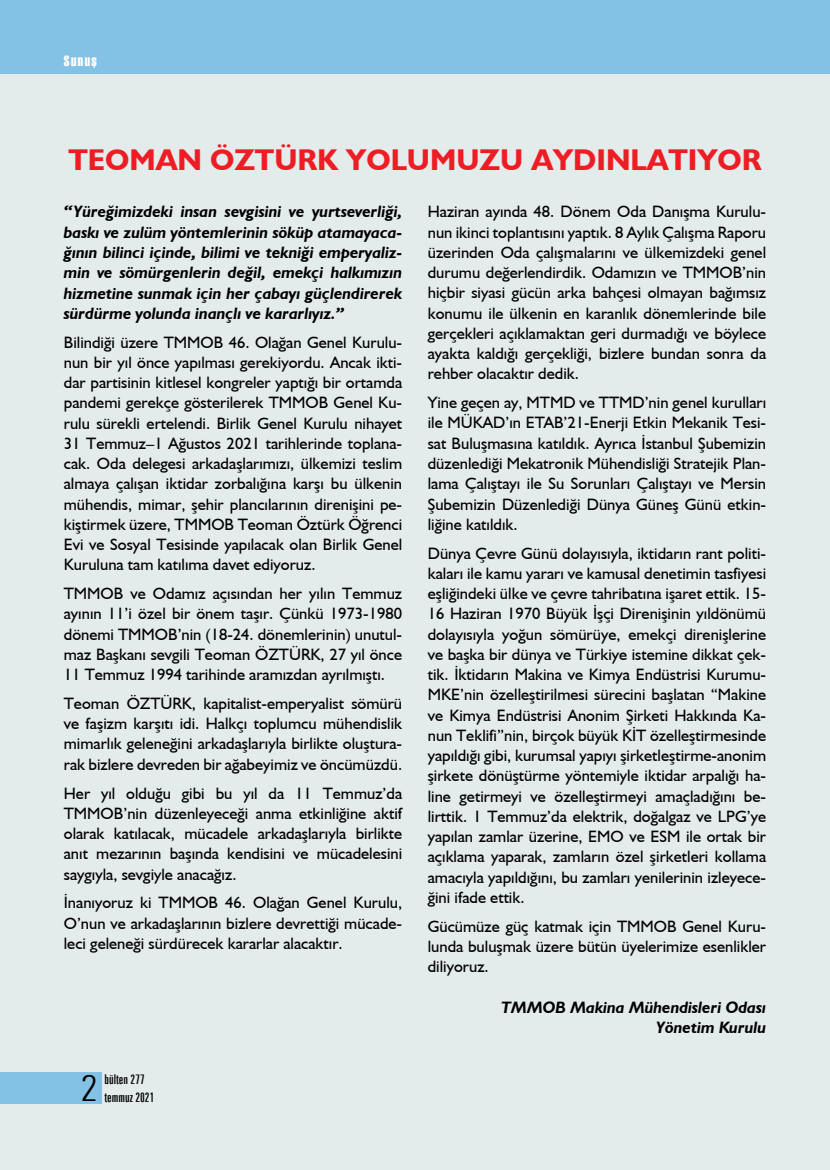
<style>
.page{position:relative;width:830px;height:1170px;background:#fff}
.page>*{position:absolute;margin:0;border:0;box-sizing:border-box;transform-origin:0 0}
.t1{font:300 condensed 36.15px "Zurich BT";color:#000}
.t2{font:700 30px "Humanist 521 BT";color:#ed1d24}
.t3{font:16.5px/20.2px "Humanist 521 BT";color:#000;text-align:justify}
.t4{font:italic 700 16.5px/20.2px "Humanist 521 BT";color:#000;text-align:justify}
.t5{font:15px "Haettenschweiler";letter-spacing:.1em;color:#fff}
.t6{font:extra-condensed 13.5px/18px "Zurich BT";color:#000}
</style>
<div class="page">
<div style="left:0;top:74px;width:829px;height:1095px;background:#e4ebeb"></div>
<div style="left:0;top:0;width:829px;height:74px;background:#83c2e4"></div>
<div style="left:0;top:1071px;width:101px;height:32px;background:#83c2e4"></div>
<p class="t5" style="left:64px;top:50px;width:35px">Sunuş</p>
<h2 class="t2" style="left:68px;top:141px;width:694px">TEOMAN ÖZTÜRK YOLUMUZU AYDINLATIYOR</h2>
<p class="t4" style="left:64px;top:201px;width:340px">“Yüreğimizdeki insan sevgisini ve yurtseverliği, baskı ve zulüm yöntemlerinin söküp atamayaca&shy;ğının bilinci içinde, bilimi ve tekniği emperyaliz&shy;min ve sömürgenlerin değil, emekçi halkımızın hizmetine sunmak için her çabayı güçlendirerek sürdürme yolunda inançlı ve kararlıyız.”</p>
<p class="t3" style="left:64px;top:331px;width:340px">Bilindiği üzere TMMOB 46. Olağan Genel Kurulu&shy;nun bir yıl önce yapılması gerekiyordu. Ancak ikti&shy;dar partisinin kitlesel kongreler yaptığı bir ortamda pandemi gerekçe gösterilerek TMMOB Genel Ku&shy;rulu sürekli ertelendi. Birlik Genel Kurulu nihayet 31 Temmuz–1 Ağustos 2021 tarihlerinde toplana&shy;cak. Oda delegesi arkadaşlarımızı, ülkemizi teslim almaya çalışan iktidar zorbalığına karşı bu ülkenin mühendis, mimar, şehir plancılarının direnişini pe&shy;kiştirmek üzere, TMMOB Teoman Öztürk Öğrenci Evi ve Sosyal Tesisinde yapılacak olan Birlik Genel Kuruluna tam katılıma davet ediyoruz.</p>
<p class="t3" style="left:64px;top:583px;width:340px">TMMOB ve Odamız açısından her yılın Temmuz ayının 11’i özel bir önem taşır. Çünkü 1973-1980 dönemi TMMOB’nin (18-24. dönemlerinin) unutul&shy;maz Başkanı sevgili Teoman ÖZTÜRK, 27 yıl önce 11 Temmuz 1994 tarihinde aramızdan ayrılmıştı.</p>
<p class="t3" style="left:64px;top:692px;width:340px">Teoman ÖZTÜRK, kapitalist-emperyalist sömürü ve faşizm karşıtı idi. Halkçı toplumcu mühendislik mimarlık geleneğini arkadaşlarıyla birlikte oluştura&shy;rak bizlere devreden bir ağabeyimiz ve öncümüzdü.</p>
<p class="t3" style="left:64px;top:782px;width:340px">Her yıl olduğu gibi bu yıl da 11 Temmuz’da TMMOB’nin düzenleyeceği anma etkinliğine aktif olarak katılacak, mücadele arkadaşlarıyla birlikte anıt mezarının başında kendisini ve mücadelesini saygıyla, sevgiyle anacağız.</p>
<p class="t3" style="left:64px;top:892px;width:340px">İnanıyoruz ki TMMOB 46. Olağan Genel Kurulu, O’nun ve arkadaşlarının bizlere devrettiği mücade&shy;leci geleneği sürdürecek kararlar alacaktır.</p>
<p class="t3" style="left:427px;top:201px;width:340px">Haziran ayında 48. Dönem Oda Danışma Kurulu&shy;nun ikinci toplantısını yaptık. 8 Aylık Çalışma Raporu üzerinden Oda çalışmalarını ve ülkemizdeki genel durumu değerlendirdik. Odamızın ve TMMOB’nin hiçbir siyasi gücün arka bahçesi olmayan bağımsız konumu ile ülkenin en karanlık dönemlerinde bile gerçekleri açıklamaktan geri durmadığı ve böylece ayakta kaldığı gerçekliği, bizlere bundan sonra da rehber olacaktır dedik.</p>
<p class="t3" style="left:427px;top:392px;width:340px">Yine geçen ay, MTMD ve TTMD’nin genel kurulları ile MÜKAD’ın ETAB’21-Enerji Etkin Mekanik Tesi&shy;sat Buluşmasına katıldık. Ayrıca İstanbul Şubemizin düzenlediği Mekatronik Mühendisliği Stratejik Plan&shy;lama Çalıştayı ile Su Sorunları Çalıştayı ve Mersin Şubemizin Düzenlediği Dünya Güneş Günü etkin&shy;liğine katıldık.</p>
<p class="t3" style="left:427px;top:542px;width:340px">Dünya Çevre Günü dolayısıyla, iktidarın rant politi&shy;kaları ile kamu yararı ve kamusal denetimin tasfiyesi eşliğindeki ülke ve çevre tahribatına işaret ettik. 15- 16 Haziran 1970 Büyük İşçi Direnişinin yıldönümü dolayısıyla yoğun sömürüye, emekçi direnişlerine ve başka bir dünya ve Türkiye istemine dikkat çek&shy;tik. İktidarın Makina ve Kimya Endüstrisi Kurumu-MKE’nin özelleştirilmesi sürecini başlatan “Makine ve Kimya Endüstrisi Anonim Şirketi Hakkında Ka&shy;nun Teklifi”nin, birçok büyük KİT özelleştirmesinde yapıldığı gibi, kurumsal yapıyı şirketleştirme-anonim şirkete dönüştürme yöntemiyle iktidar arpalığı ha&shy;line getirmeyi ve özelleştirmeyi amaçladığını be&shy;lirttik. 1 Temmuz’da elektrik, doğalgaz ve LPG’ye yapılan zamlar üzerine, EMO ve ESM ile ortak bir açıklama yaparak, zamların özel şirketleri kollama amacıyla yapıldığını, bu zamları yenilerinin izleyece&shy;ğini ifade ettik.</p>
<p class="t3" style="left:427px;top:915px;width:340px">Gücümüze güç katmak için TMMOB Genel Kuru&shy;lunda buluşmak üzere bütün üyelerimize esenlikler diliyoruz.</p>
<p class="t4" style="left:501px;top:996px;width:266px;text-align:right">TMMOB Makina Mühendisleri Odası<br>Yönetim Kurulu</p>
<h1 class="t1" style="left:81px;top:1066px;width:18px">2</h1>
<p class="t6" style="left:104px;top:1069px;width:51px">bülten 277 temmuz 2021</p>
</div>
